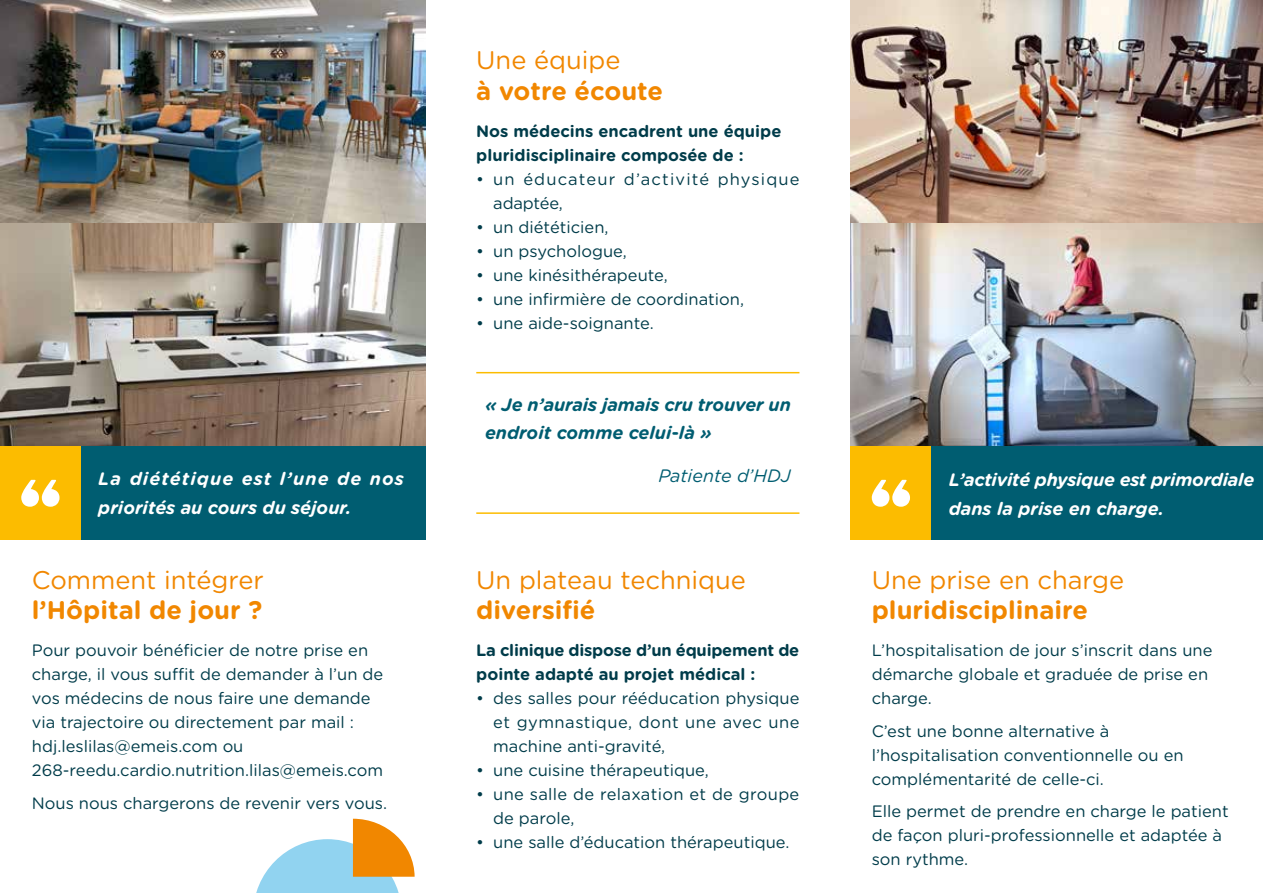
<style>
.page{position:relative;width:1263px;height:893px;background:#fff}
.page>*{position:absolute;margin:0;border:0;box-sizing:border-box;transform-origin:0 0}
.t1{font:25.5px "Gotham Rounded";color:#f18700}
.t2{font:700 25.5px "Gotham Rounded";color:#f18700}
.t3{font:italic 700 18px/28.5px "Gotham Rounded";color:#fff}
.t4{font:italic 700 18px/28.5px "Gotham Rounded";letter-spacing:-.005em;color:#005d71}
.t5{font:italic 18px "Gotham Rounded";color:#005d71}
.t6{font:16.5px/24px "Gotham Rounded";color:#003c4a}
.t7{font:700 16.5px/24px "Gotham Rounded";color:#003c4a}
.t8{font:16.5px/24px "Gotham Rounded";letter-spacing:.02em;color:#003c4a}
.t9{font:16.5px/24px "Gotham Rounded";letter-spacing:.07em;color:#003c4a}
</style>
<div class="page">
<img style="left:0;top:0;width:425px;height:446px">
<img style="left:850px;top:0;width:413px;height:446px">
<div style="left:81px;top:446px;width:344px;height:94px;background:#005d71"></div>
<div style="left:931px;top:446px;width:332px;height:94px;background:#005d71"></div>
<div style="left:0;top:446px;width:81px;height:94px;background:#fcbc00"></div>
<div style="left:850px;top:446px;width:81px;height:94px;background:#fcbc00"></div>
<svg style="left:21px;top:480px;width:39px;height:27px"></svg>
<svg style="left:872px;top:480px;width:38px;height:27px"></svg>
<hr style="left:476px;top:372px;width:323px;height:1px;background:#fcbc00">
<hr style="left:476px;top:512px;width:323px;height:2px;background:#fcbc00">
<svg style="left:256px;top:819px;width:159px;height:74px"></svg>
<h1 class="t1" style="left:476px;top:43px;width:146px">Une équipe</h1>
<h1 class="t2" style="left:476px;top:72px;width:188px">à votre écoute</h1>
<p class="t7" style="left:476px;top:118px;width:307px">Nos médecins encadrent une équipe pluridisciplinaire composée de :</p>
<p class="t9" style="left:493px;top:166px;width:308px;text-indent:-17px">• un éducateur d’activité physique adaptée,</p>
<p class="t6" style="left:476px;top:214px;width:134px">• un diététicien,</p>
<p class="t6" style="left:476px;top:238px;width:152px">• un psychologue,</p>
<p class="t6" style="left:476px;top:262px;width:193px">• une kinésithérapeute,</p>
<p class="t6" style="left:476px;top:286px;width:269px">• une infirmière de coordination,</p>
<p class="t6" style="left:476px;top:310px;width:179px">• une aide-soignante.</p>
<p class="t4" style="left:485px;top:389px;width:307px">« Je n’aurais jamais cru trouver un endroit comme celui-là »</p>
<p class="t5" style="left:658px;top:464px;width:134px">Patiente d’HDJ</p>
<p class="t3" style="left:98px;top:464px;width:307px">La diététique est l’une de nos priorités au cours du séjour.</p>
<p class="t3" style="left:949px;top:465px;width:307px">L’activité physique est primordiale dans la prise en charge.</p>
<h1 class="t1" style="left:32px;top:562px;width:233px">Comment intégrer</h1>
<h1 class="t2" style="left:32px;top:592px;width:232px">l’Hôpital de jour ?</h1>
<p class="t6" style="left:32px;top:637px;width:353px">Pour pouvoir bénéficier de notre prise en charge, il vous suffit de demander à l’un de vos médecins de nous faire une demande via trajectoire ou directement par mail : hdj.leslilas@emeis.com ou 268-reedu.cardio.nutrition.lilas@emeis.com</p>
<p class="t6" style="left:32px;top:790px;width:357px">Nous nous chargerons de revenir vers vous.</p>
<h1 class="t1" style="left:476px;top:562px;width:271px">Un plateau technique</h1>
<h1 class="t2" style="left:476px;top:592px;width:121px">diversifié</h1>
<p class="t7" style="left:476px;top:638px;width:325px">La clinique dispose d’un équipement de pointe adapté au projet médical :</p>
<p class="t6" style="left:493px;top:685px;width:308px;text-align:justify;text-indent:-17px">• des salles pour rééducation physique et gymnastique, dont une avec une machine anti-gravité,</p>
<p class="t6" style="left:476px;top:758px;width:234px">• une cuisine thérapeutique,</p>
<p class="t8" style="left:493px;top:782px;width:308px;text-indent:-17px">• une salle de relaxation et de groupe de parole,</p>
<p class="t6" style="left:476px;top:830px;width:315px">• une salle d’éducation thérapeutique.</p>
<h1 class="t1" style="left:872px;top:562px;width:254px">Une prise en charge</h1>
<h1 class="t2" style="left:872px;top:592px;width:218px">pluridisciplinaire</h1>
<p class="t6" style="left:872px;top:637px;width:342px">L’hospitalisation de jour s’inscrit dans une démarche globale et graduée de prise en charge.</p>
<p class="t6" style="left:872px;top:718px;width:313px">C’est une bonne alternative à l’hospitalisation conventionnelle ou en complémentarité de celle-ci.</p>
<p class="t6" style="left:872px;top:799px;width:358px">Elle permet de prendre en charge le patient de façon pluri-professionnelle et adaptée à son rythme.</p>
</div>
